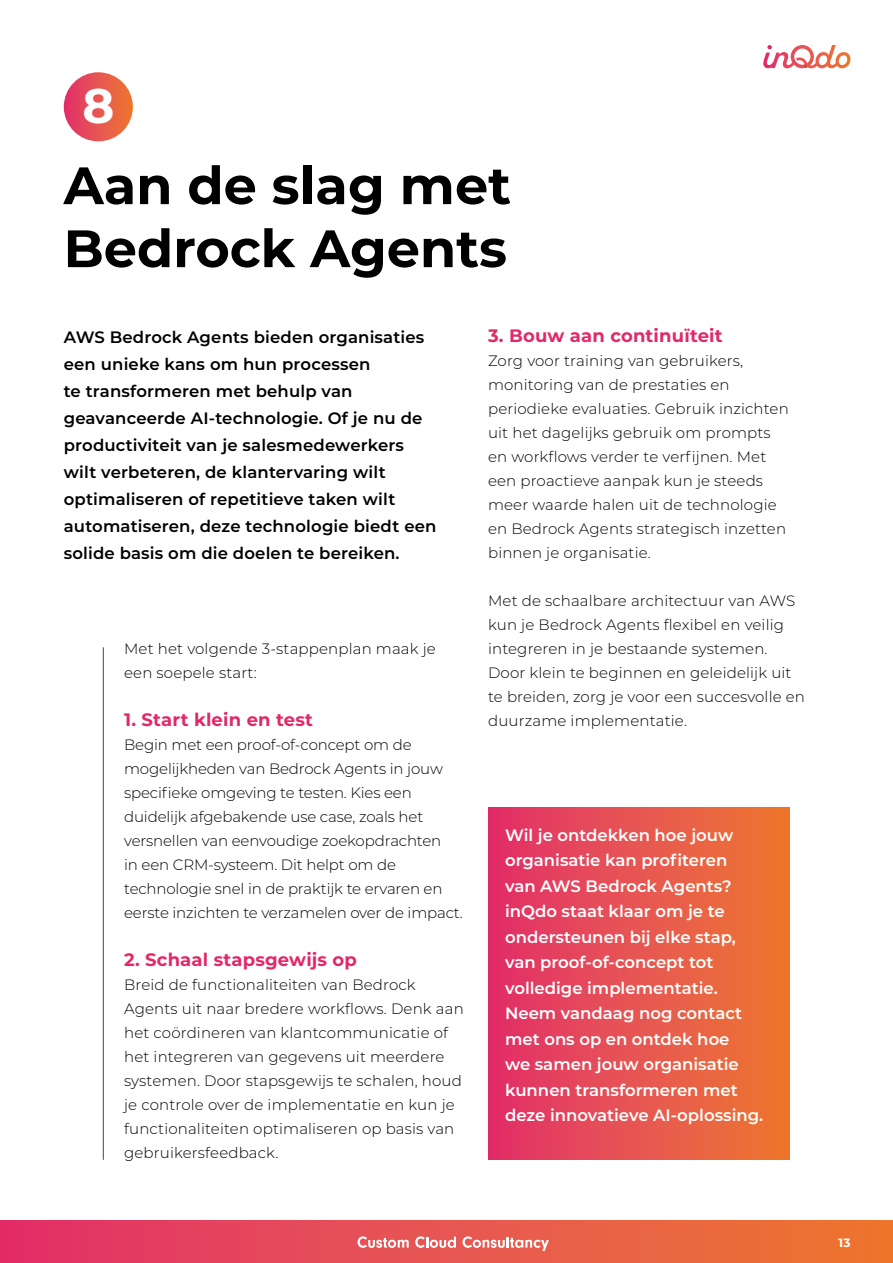
<style>
.page{position:relative;width:893px;height:1263px;background:#fff}
.page>*{position:absolute;margin:0;border:0;box-sizing:border-box;transform-origin:0 0}
.t1{font:700 52.5px/63px "Montserrat";color:#000}
.t2{font:700 48.45px "Montserrat Alternates";color:#fff}
.t3{font:700 18px "Montserrat";letter-spacing:.01em;color:#e12967}
.t4{font:600 16.5px/27px "Montserrat";letter-spacing:.01em;color:#000}
.t5{font:600 16.5px/25.5px "Montserrat";color:#fff}
.t6{font:300 15px/24px "Montserrat";letter-spacing:.01em;color:#000}
.t7{font:300 15px/24px "Montserrat";letter-spacing:-.01em;color:#000}
.t8{font:700 12px "Montserrat";color:#fff}
</style>
<div class="page">
<div style="left:0;top:1220px;width:893px;height:43px;background:linear-gradient(to right,#e1316c,#ed7831)"></div>
<svg style="left:763px;top:45px;width:87px;height:23px"></svg>
<svg style="left:357px;top:1236px;width:52px;height:12px"></svg>
<svg style="left:415px;top:1236px;width:41px;height:12px"></svg>
<svg style="left:463px;top:1236px;width:86px;height:15px"></svg>
<hr style="left:103px;top:647px;width:1px;height:513px;background:#334e62">
<div style="left:64px;top:72px;width:69px;height:69px;background:linear-gradient(to right,#e1316c,#ed7b36);border-radius:35px"></div>
<div style="left:488px;top:808px;width:302px;height:352px;background:linear-gradient(to right,#e1306d,#ed7930)"></div>
<h2 class="t2" style="left:83px;top:71px;width:33px">8</h2>
<h1 class="t1" style="left:64px;top:151px;width:449px">Aan de slag met<br>Bedrock Agents</h1>
<p class="t4" style="left:64px;top:323px;width:374px">AWS Bedrock Agents bieden organisaties een unieke kans om hun processen<br>te transformeren met behulp van geavanceerde AI-technologie. Of je nu de productiviteit van je salesmedewerkers wilt verbeteren, de klantervaring wilt optimaliseren of repetitieve taken wilt automatiseren, deze technologie biedt een solide basis om die doelen te bereiken.</p>
<p class="t6" style="left:124px;top:636px;width:313px">Met het volgende 3-stappenplan maak je een soepele start:</p>
<p class="t3" style="left:124px;top:707px;width:190px">1. Start klein en test</p>
<p class="t7" style="left:124px;top:732px;width:340px">Begin met een proof-of-concept om de mogelijkheden van Bedrock Agents in jouw specifieke omgeving te testen. Kies een duidelijk afgebakende use case, zoals het versnellen van eenvoudige zoekopdrachten<br>in een CRM-systeem. Dit helpt om de technologie snel in de praktijk te ervaren en eerste inzichten te verzamelen over de impact.</p>
<p class="t3" style="left:124px;top:947px;width:234px">2. Schaal stapsgewijs op</p>
<p class="t6" style="left:124px;top:972px;width:341px">Breid de functionaliteiten van Bedrock Agents uit naar bredere workflows. Denk aan het coördineren van klantcommunicatie of het integreren van gegevens uit meerdere systemen. Door stapsgewijs te schalen, houd je controle over de implementatie en kun je functionaliteiten optimaliseren op basis van gebruikersfeedback.</p>
<p class="t3" style="left:488px;top:323px;width:236px">3. Bouw aan continuïteit</p>
<p class="t6" style="left:488px;top:348px;width:302px">Zorg voor training van gebruikers, monitoring van de prestaties en periodieke evaluaties. Gebruik inzichten uit het dagelijks gebruik om prompts en workflows verder te verfijnen. Met een proactieve aanpak kun je steeds meer waarde halen uit de technologie en Bedrock Agents strategisch inzetten binnen je organisatie.</p>
<p class="t6" style="left:488px;top:588px;width:318px">Met de schaalbare architectuur van AWS kun je Bedrock Agents flexibel en veilig integreren in je bestaande systemen.<br>Door klein te beginnen en geleidelijk uit te breiden, zorg je voor een succesvolle en duurzame implementatie.</p>
<p class="t5" style="left:505px;top:822px;width:260px">Wil je ontdekken hoe jouw organisatie kan profiteren<br>van AWS Bedrock Agents? inQdo staat klaar om je te ondersteunen bij elke stap, van proof-of-concept tot volledige implementatie.<br>Neem vandaag nog contact met ons op en ontdek hoe<br>we samen jouw organisatie kunnen transformeren met deze innovatieve AI-oplossing.</p>
<p class="t8" style="left:839px;top:1233px;width:13px">13</p>
</div>
